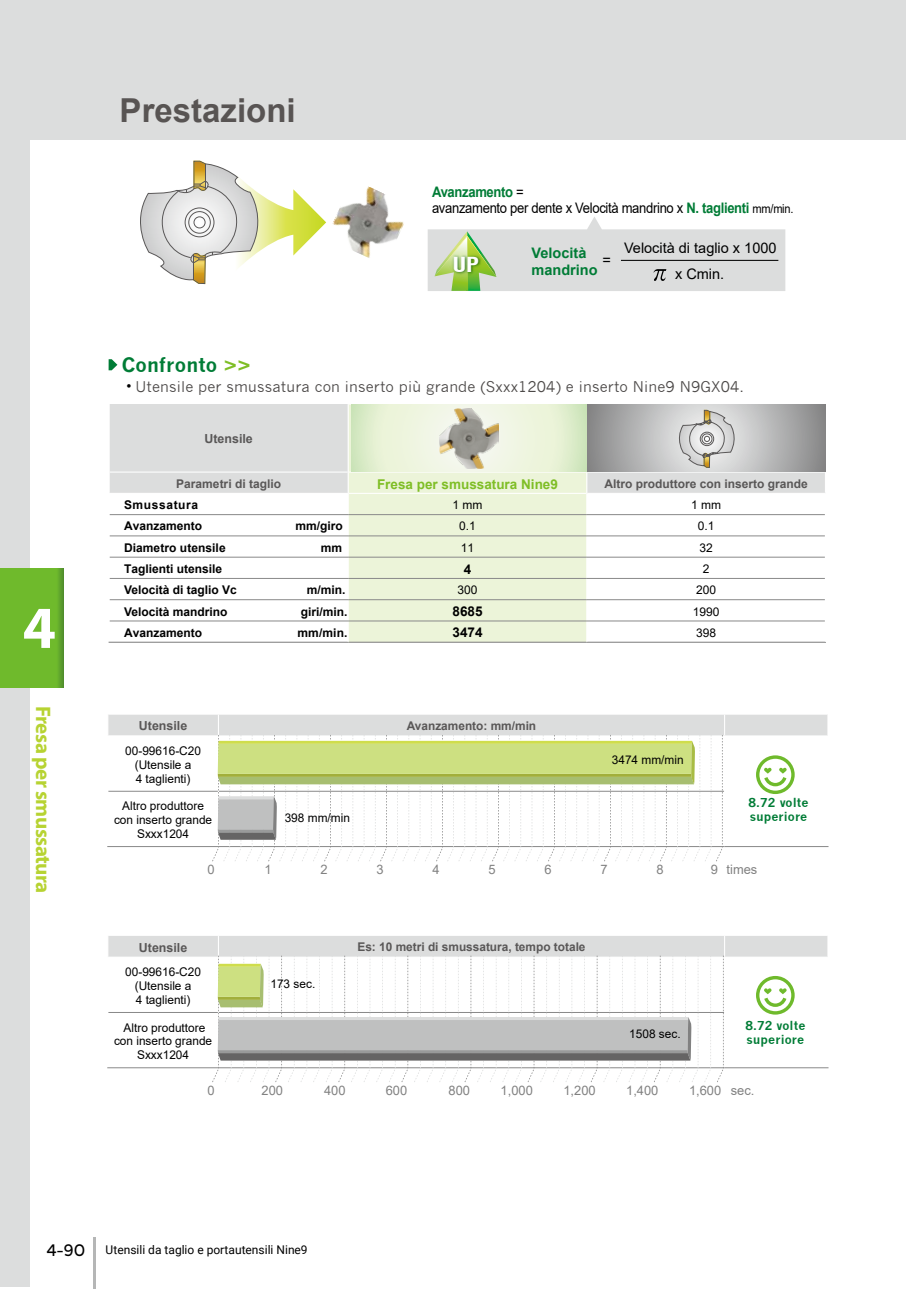
<style>
.page{position:relative;width:906px;height:1289px;background:#fff}
.page>*{position:absolute;margin:0;border:0;box-sizing:border-box;transform-origin:0 0}
.t1{font:700 60px "Myriad Pro";color:#fff}
.t2{font:700 33px "Arial";color:#585453}
.t3{font:21.6px "Alternate Gothic No 2 BT";color:#fff;scale:1.5 1}
.t4{font:700 21px "Myriad Pro";letter-spacing:-.025em;color:#b7d332}
.t5{font:700 19.5px "News Gothic";letter-spacing:.01em;color:#007c36}
.t6{font:14.55px/16.5px "Arial";letter-spacing:-.025em;color:#000;scale:.9 1}
.t7{font:14.55px/26.7px "Arial";color:#000;text-align:center}
.t8{font:700 14.55px/17.4px "Arial";color:#007c36}
.t9{font:14.55px "Arial";letter-spacing:-.025em;color:#000}
.t10{font:14.4px "News Gothic";letter-spacing:.01em;color:#4c4948}
.t11{font:700 13.5px "Arial";color:#7fbe26}
.t12{font:700 13.5px "Arial";color:#000}
.t13{font:13.05px "Arial";color:#818181}
.t14{font:700 12.45px "Arial";color:#595757}
.t15{font:12px/13.6px "Arial";color:#000;text-align:center}
.t16{font:700 12px "Arial";color:#000}
.t17{font:700 12px "Arial";color:#595757}
.t18{font:12px "Roboto";color:#000}
.t19{font:700 12px/14.2px "News Gothic";letter-spacing:.01em;color:#007c36}
.t20{font:700 12px "Arial";letter-spacing:.05em;color:#000}
.s1{font-weight:700;color:#007c36}
.s2{font-size:12.3px}
.s3{color:#7fbe26}
.s4{font-family:"Arial";font-size:14.25px;color:#000}
.s5{font-family:"Loew Next Arabic";font-weight:500;font-size:17.1px}
</style>
<div class="page">
<div style="left:0;top:0;width:905px;height:1286px;background:#dcdddd"></div>
<div style="left:30px;top:140px;width:876px;height:1146px;background:#fff"></div>
<svg style="left:428px;top:217px;width:357px;height:74px"></svg>
<hr style="left:621px;top:260px;width:157px;height:1px;background:#000">
<svg style="left:140px;top:160px;width:186px;height:125px"></svg>
<img style="left:332px;top:186px;width:72px;height:72px">
<img style="left:448px;top:249px;width:35px;height:33px">
<div style="left:587px;top:472px;width:238px;height:21px;background:#dcdddd"></div>
<svg style="left:587px;top:515px;width:238px;height:107px"></svg>
<hr style="left:587px;top:641px;width:239px;height:1px;background:#898989">
<hr style="left:587px;top:514px;width:238px;height:1px;background:#898989">
<hr style="left:587px;top:535px;width:238px;height:1px;background:#898989">
<hr style="left:587px;top:556px;width:238px;height:1px;background:#898989">
<hr style="left:587px;top:578px;width:238px;height:1px;background:#898989">
<hr style="left:587px;top:599px;width:238px;height:1px;background:#898989">
<hr style="left:587px;top:620px;width:238px;height:1px;background:#898989">
<svg style="left:109px;top:404px;width:478px;height:238px"></svg>
<hr style="left:110px;top:471px;width:238px;height:1px;background:#fff">
<hr style="left:109px;top:493px;width:239px;height:1px;background:#fff">
<svg style="left:588px;top:404px;width:237px;height:68px;background:#afb0b0"></svg>
<svg style="left:109px;top:359px;width:8px;height:11px"></svg>
<svg style="left:674px;top:410px;width:64px;height:58px;background:#cdccc9"></svg>
<svg style="left:351px;top:404px;width:235px;height:68px;background:#e7f1d7"></svg>
<img style="left:439px;top:409px;width:59px;height:59px">
<svg style="left:107px;top:714px;width:721px;height:147px"></svg>
<svg style="left:107px;top:936px;width:721px;height:146px"></svg>
<div style="left:0;top:568px;width:64px;height:119px;background:#6fba2c"></div>
<hr style="left:94px;top:1237px;width:2px;height:51px;background:#b5b6b6">
<h2 class="t2" style="left:120px;top:87px;width:178px">Prestazioni</h2>
<p class="t6" style="left:432px;top:183px;width:403px"><span class="s1">Avanzamento</span> =<br>avanzamento per dente x Velocità mandrino x <span class="s1">N. taglienti</span> <span class="s2">mm/min.</span></p>
<h3 class="t3" style="left:452px;top:253px;width:19px">UP</h3>
<p class="t8" style="left:531px;top:244px;width:68px">Velocità mandrino</p>
<p class="t7" style="left:624px;top:234px;width:154px">Velocità di taglio x 1000 x Cmin.</p>
<p class="t9" style="left:602px;top:250px;width:10px">=</p>
<h1 class="t1" style="left:23px;top:588px;width:35px">4</h1>
<h3 class="t4" style="left:57px;top:706px;width:189px;rotate:90deg">Fresa per smussatura</h3>
<h3 class="t5" style="left:122px;top:353px;width:130px">Confronto <span class="s3">&gt;&gt;</span></h3>
<p class="t10" style="left:126px;top:378px;width:619px"><span class="s4">•</span> Utensile per smussatura con inserto più grande (Sxxx1204) e inserto Nine9 N9GX04.</p>
<p class="t14" style="left:204px;top:430px;width:50px">Utensile</p>
<p class="t17" style="left:176px;top:475px;width:106px">Parametri di taglio</p>
<p class="t11" style="left:377px;top:474px;width:182px">Fresa per smussatura Nine9</p>
<p class="t17" style="left:604px;top:475px;width:205px">Altro produttore con inserto grande</p>
<p class="t20" style="left:124px;top:496px;width:76px">Smussatura</p>
<p class="t15" style="left:452px;top:498px;width:31px">1 mm</p>
<p class="t15" style="left:691px;top:498px;width:31px">1 mm</p>
<p class="t16" style="left:124px;top:517px;width:80px">Avanzamento</p>
<p class="t16" style="left:295px;top:517px;width:49px">mm/giro</p>
<p class="t15" style="left:459px;top:519px;width:18px">0.1</p>
<p class="t15" style="left:698px;top:519px;width:18px">0.1</p>
<p class="t16" style="left:124px;top:539px;width:103px">Diametro utensile</p>
<p class="t16" style="left:321px;top:539px;width:23px">mm</p>
<p class="t15" style="left:461px;top:540px;width:15px">11</p>
<p class="t15" style="left:699px;top:540px;width:15px">32</p>
<p class="t16" style="left:124px;top:560px;width:100px">Taglienti utensile</p>
<p class="t12" style="left:464px;top:559px;width:9px">4</p>
<p class="t15" style="left:703px;top:562px;width:8px">2</p>
<p class="t16" style="left:124px;top:581px;width:114px">Velocità di taglio Vc</p>
<p class="t16" style="left:307px;top:581px;width:40px">m/min.</p>
<p class="t15" style="left:457px;top:583px;width:22px">300</p>
<p class="t15" style="left:696px;top:583px;width:22px">200</p>
<p class="t16" style="left:124px;top:603px;width:105px">Velocità mandrino</p>
<p class="t16" style="left:301px;top:603px;width:48px">giri/min.</p>
<p class="t12" style="left:452px;top:602px;width:32px">8685</p>
<p class="t15" style="left:693px;top:604px;width:28px">1990</p>
<p class="t16" style="left:124px;top:624px;width:80px">Avanzamento</p>
<p class="t16" style="left:297px;top:624px;width:52px">mm/min.</p>
<p class="t12" style="left:452px;top:623px;width:32px">3474</p>
<p class="t15" style="left:696px;top:625px;width:22px">398</p>
<p class="t14" style="left:139px;top:717px;width:50px">Utensile</p>
<p class="t17" style="left:407px;top:717px;width:131px">Avanzamento: mm/min</p>
<p class="t15" style="left:125px;top:744px;width:77px">00-99616-C20 (Utensile a<br>4 taglienti)</p>
<p class="t15" style="left:114px;top:799px;width:100px">Altro produttore con inserto grande<br>Sxxx1204</p>
<p class="t13" style="left:207px;top:860px;width:9px">0</p>
<p class="t13" style="left:265px;top:860px;width:9px">1</p>
<p class="t13" style="left:320px;top:860px;width:9px">2</p>
<p class="t13" style="left:376px;top:860px;width:9px">3</p>
<p class="t13" style="left:432px;top:860px;width:9px">4</p>
<p class="t13" style="left:488px;top:860px;width:9px">5</p>
<p class="t13" style="left:544px;top:860px;width:9px">6</p>
<p class="t13" style="left:600px;top:860px;width:9px">7</p>
<p class="t13" style="left:656px;top:860px;width:9px">8</p>
<p class="t13" style="left:711px;top:860px;width:48px">9 times</p>
<p class="t15" style="left:612px;top:753px;width:73px">3474 mm/min</p>
<p class="t19" style="left:748px;top:795px;width:62px">8.72 volte superiore</p>
<p class="t15" style="left:285px;top:810px;width:67px">398 mm/min</p>
<p class="t14" style="left:139px;top:938px;width:50px">Utensile</p>
<p class="t17" style="left:357px;top:938px;width:230px">Es: 10 metri di smussatura, tempo totale</p>
<p class="t15" style="left:125px;top:965px;width:77px">00-99616-C20 (Utensile a<br>4 taglienti)</p>
<p class="t15" style="left:114px;top:1020px;width:100px">Altro produttore con inserto grande<br>Sxxx1204</p>
<p class="t13" style="left:207px;top:1080px;width:9px">0</p>
<p class="t13" style="left:261px;top:1080px;width:23px">200</p>
<p class="t13" style="left:324px;top:1080px;width:23px">400</p>
<p class="t13" style="left:386px;top:1080px;width:23px">600</p>
<p class="t13" style="left:448px;top:1080px;width:23px">800</p>
<p class="t13" style="left:500px;top:1080px;width:34px">1,000</p>
<p class="t13" style="left:563px;top:1080px;width:34px">1,200</p>
<p class="t13" style="left:626px;top:1080px;width:34px">1,400</p>
<p class="t13" style="left:689px;top:1080px;width:67px">1,600 sec.</p>
<p class="t15" style="left:270px;top:977px;width:46px">173 sec.</p>
<p class="t19" style="left:745px;top:1018px;width:62px">8.72 volte superiore</p>
<p class="t15" style="left:629px;top:1026px;width:53px">1508 sec.</p>
<p class="t18" style="left:46px;top:1241px;width:263px"><span class="s5">4-90</span> Utensili da taglio e portautensili Nine9</p>
</div>
